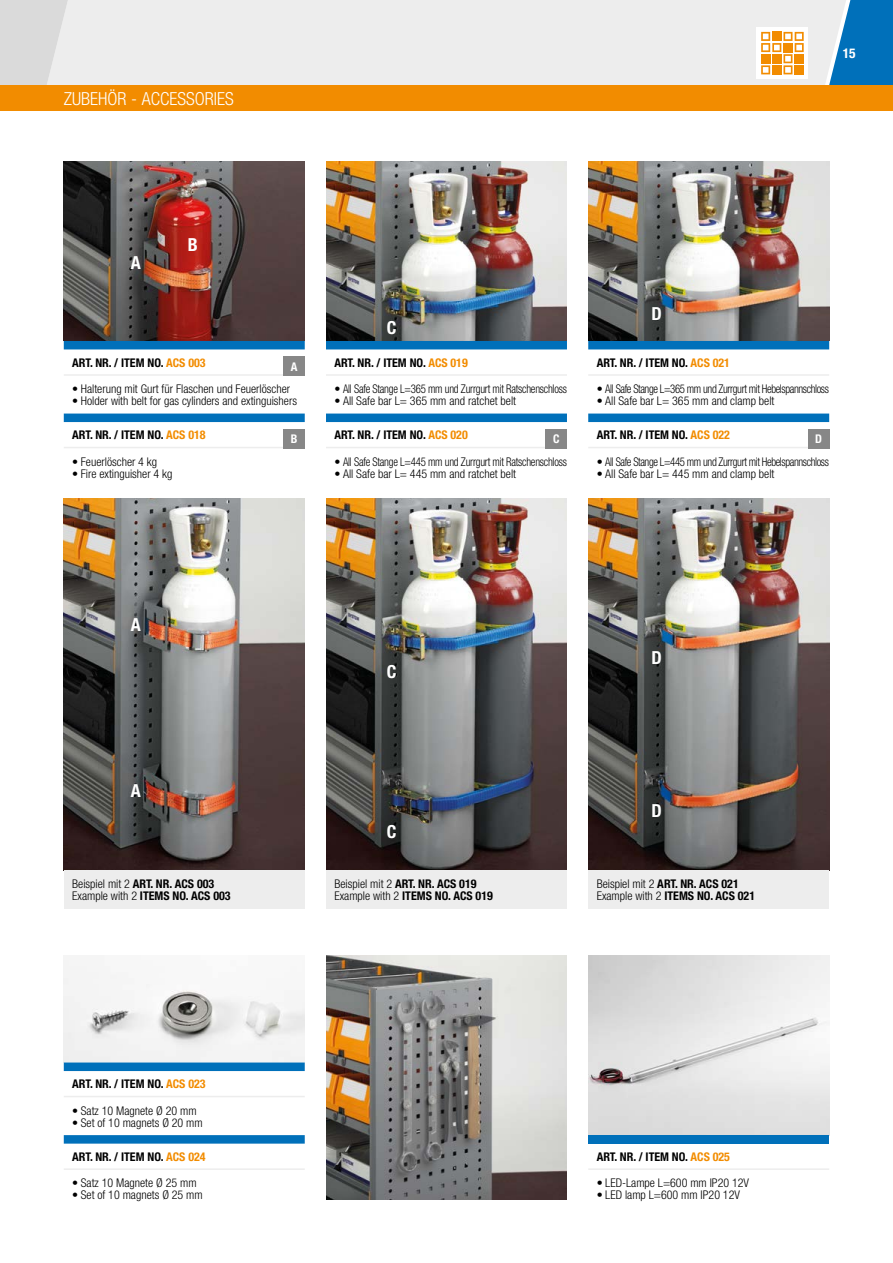
<style>
.page{position:relative;width:893px;height:1263px;background:#fff}
.page>*{position:absolute;margin:0;border:0;box-sizing:border-box;transform-origin:0 0}
.t1{font:300 condensed 18px "Helvetica Neue";color:#fff}
.t2{font:700 condensed 18px "Helvetica Neue";color:#fff}
.t3{font:700 condensed 13.5px "Helvetica Neue";color:#fff}
.t4{font:300 condensed 12px "Helvetica Neue";color:#000}
.t5{font:700 condensed 12px/12px "Helvetica Neue";color:#000}
.t6{font:300 condensed 12px "Helvetica Neue";letter-spacing:-.035em;color:#000}
.t7{font:300 condensed 12px "Helvetica Neue";letter-spacing:-.02em;color:#000}
.t8{font:700 condensed 12px "Helvetica Neue";color:#fff}
.s1{color:#f28c00}
.s2{font-weight:300}
</style>
<div class="page">
<div style="left:71px;top:0;width:758px;height:85px;background:#ededed"></div>
<svg style="left:829px;top:0;width:64px;height:85px;background:#2986c3"></svg>
<div style="left:0;top:85px;width:893px;height:26px;background:#f28c00"></div>
<svg style="left:0;top:0;width:71px;height:85px;background:#ddd"></svg>
<div style="left:757px;top:28px;width:51px;height:51px;background:#fff"></div>
<svg style="left:761px;top:32px;width:43px;height:42px"></svg>
<div style="left:795px;top:65px;width:9px;height:9px;background:#f28c00"></div>
<div style="left:795px;top:54px;width:9px;height:9px;background:#f28c00"></div>
<img style="left:64px;top:162px;width:241px;height:179px">
<img style="left:64px;top:499px;width:241px;height:371px">
<img style="left:64px;top:960px;width:241px;height:102px">
<img style="left:588px;top:162px;width:241px;height:179px">
<img style="left:588px;top:499px;width:241px;height:371px">
<img style="left:588px;top:956px;width:241px;height:179px">
<img style="left:326px;top:162px;width:241px;height:179px">
<img style="left:326px;top:499px;width:241px;height:371px">
<img style="left:326px;top:956px;width:240px;height:243px">
<svg style="left:64px;top:1062px;width:241px;height:81px"></svg>
<hr style="left:64px;top:1096px;width:241px;height:1px;background:#ededed">
<hr style="left:64px;top:1168px;width:241px;height:2px;background:#ededed">
<svg style="left:64px;top:341px;width:241px;height:81px"></svg>
<hr style="left:64px;top:374px;width:241px;height:2px;background:#ededed">
<hr style="left:64px;top:447px;width:241px;height:1px;background:#ededed">
<svg style="left:326px;top:341px;width:241px;height:81px"></svg>
<hr style="left:326px;top:374px;width:241px;height:2px;background:#ededed">
<hr style="left:326px;top:447px;width:241px;height:1px;background:#ededed">
<svg style="left:588px;top:341px;width:241px;height:81px"></svg>
<hr style="left:588px;top:374px;width:241px;height:2px;background:#ededed">
<hr style="left:588px;top:447px;width:241px;height:1px;background:#ededed">
<div style="left:588px;top:1135px;width:241px;height:8px;background:#0070ba"></div>
<hr style="left:588px;top:1168px;width:241px;height:2px;background:#ededed">
<div style="left:283px;top:357px;width:22px;height:19px;background:#878787"></div>
<div style="left:283px;top:429px;width:22px;height:19px;background:#878787"></div>
<div style="left:546px;top:429px;width:21px;height:19px;background:#878787"></div>
<div style="left:808px;top:429px;width:21px;height:19px;background:#878787"></div>
<div style="left:64px;top:870px;width:241px;height:39px;background:#ededed"></div>
<div style="left:326px;top:870px;width:241px;height:39px;background:#ededed"></div>
<div style="left:588px;top:870px;width:241px;height:39px;background:#ededed"></div>
<h1 class="t1" style="left:64px;top:88px;width:172px">ZUBEHÖR - ACCESSORIES</h1>
<p class="t3" style="left:843px;top:45px;width:14px">15</p>
<h1 class="t2" style="left:131px;top:252px;width:12px">A</h1>
<h1 class="t2" style="left:188px;top:234px;width:12px">B</h1>
<h1 class="t2" style="left:387px;top:316px;width:11px">C</h1>
<h1 class="t2" style="left:651px;top:303px;width:12px">D</h1>
<p class="t5" style="left:72px;top:356px;width:135px">ART. NR. / ITEM NO. <span class="s1">ACS 003</span></p>
<p class="t4" style="left:72px;top:382px;width:219px">• Halterung mit Gurt für Flaschen und Feuerlöscher</p>
<p class="t4" style="left:72px;top:394px;width:226px">• Holder with belt for gas cylinders and extinguishers</p>
<p class="t5" style="left:72px;top:429px;width:135px">ART. NR. / ITEM NO. <span class="s1">ACS 018</span></p>
<p class="t4" style="left:72px;top:454px;width:86px">• Feuerlöscher 4 kg</p>
<p class="t4" style="left:72px;top:466px;width:102px">• Fire extinguisher 4 kg</p>
<p class="t5" style="left:334px;top:356px;width:135px">ART. NR. / ITEM NO. <span class="s1">ACS 019</span></p>
<p class="t7" style="left:334px;top:382px;width:234px">• All Safe Stange L=365 mm und Zurrgurt mit Ratschenschloss</p>
<p class="t4" style="left:334px;top:394px;width:183px">• All Safe bar L= 365 mm and ratchet belt</p>
<p class="t5" style="left:334px;top:429px;width:135px">ART. NR. / ITEM NO. <span class="s1">ACS 020</span></p>
<p class="t7" style="left:334px;top:454px;width:234px">• All Safe Stange L=445 mm und Zurrgurt mit Ratschenschloss</p>
<p class="t4" style="left:334px;top:466px;width:183px">• All Safe bar L= 445 mm and ratchet belt</p>
<p class="t5" style="left:597px;top:356px;width:135px">ART. NR. / ITEM NO. <span class="s1">ACS 021</span></p>
<p class="t6" style="left:597px;top:382px;width:234px">• All Safe Stange L=365 mm und Zurrgurt mit Hebelspannschloss</p>
<p class="t4" style="left:597px;top:394px;width:179px">• All Safe bar L= 365 mm and clamp belt</p>
<p class="t5" style="left:597px;top:429px;width:135px">ART. NR. / ITEM NO. <span class="s1">ACS 022</span></p>
<p class="t6" style="left:597px;top:454px;width:234px">• All Safe Stange L=445 mm und Zurrgurt mit Hebelspannschloss</p>
<p class="t4" style="left:597px;top:466px;width:179px">• All Safe bar L= 445 mm and clamp belt</p>
<p class="t8" style="left:291px;top:359px;width:8px">A</p>
<p class="t8" style="left:291px;top:432px;width:8px">B</p>
<p class="t8" style="left:553px;top:432px;width:8px">C</p>
<p class="t8" style="left:815px;top:432px;width:8px">D</p>
<h1 class="t2" style="left:131px;top:613px;width:12px">A</h1>
<h1 class="t2" style="left:131px;top:780px;width:12px">A</h1>
<h1 class="t2" style="left:387px;top:660px;width:11px">C</h1>
<h1 class="t2" style="left:387px;top:821px;width:11px">C</h1>
<h1 class="t2" style="left:651px;top:647px;width:12px">D</h1>
<h1 class="t2" style="left:651px;top:799px;width:12px">D</h1>
<p class="t5" style="left:72px;top:878px;width:160px"><span class="s2">Beispiel mit 2</span> ART. NR. ACS 003<br><span class="s2">Example with 2</span> ITEMS NO. ACS 003</p>
<p class="t5" style="left:334px;top:878px;width:160px"><span class="s2">Beispiel mit 2</span> ART. NR. ACS 019<br><span class="s2">Example with 2</span> ITEMS NO. ACS 019</p>
<p class="t5" style="left:597px;top:878px;width:160px"><span class="s2">Beispiel mit 2</span> ART. NR. ACS 021<br><span class="s2">Example with 2</span> ITEMS NO. ACS 021</p>
<p class="t5" style="left:72px;top:1078px;width:135px">ART. NR. / ITEM NO. <span class="s1">ACS 023</span></p>
<p class="t4" style="left:72px;top:1103px;width:126px">• Satz 10 Magnete Ø 20 mm</p>
<p class="t4" style="left:72px;top:1115px;width:132px">• Set of 10 magnets Ø 20 mm</p>
<p class="t5" style="left:72px;top:1150px;width:135px">ART. NR. / ITEM NO. <span class="s1">ACS 024</span></p>
<p class="t4" style="left:72px;top:1176px;width:126px">• Satz 10 Magnete Ø 25 mm</p>
<p class="t4" style="left:72px;top:1188px;width:132px">• Set of 10 magnets Ø 25 mm</p>
<p class="t5" style="left:597px;top:1150px;width:135px">ART. NR. / ITEM NO. <span class="s1">ACS 025</span></p>
<p class="t4" style="left:597px;top:1176px;width:154px">• LED-Lampe L=600 mm IP20 12V</p>
<p class="t4" style="left:597px;top:1188px;width:145px">• LED lamp L=600 mm IP20 12V</p>
</div>
